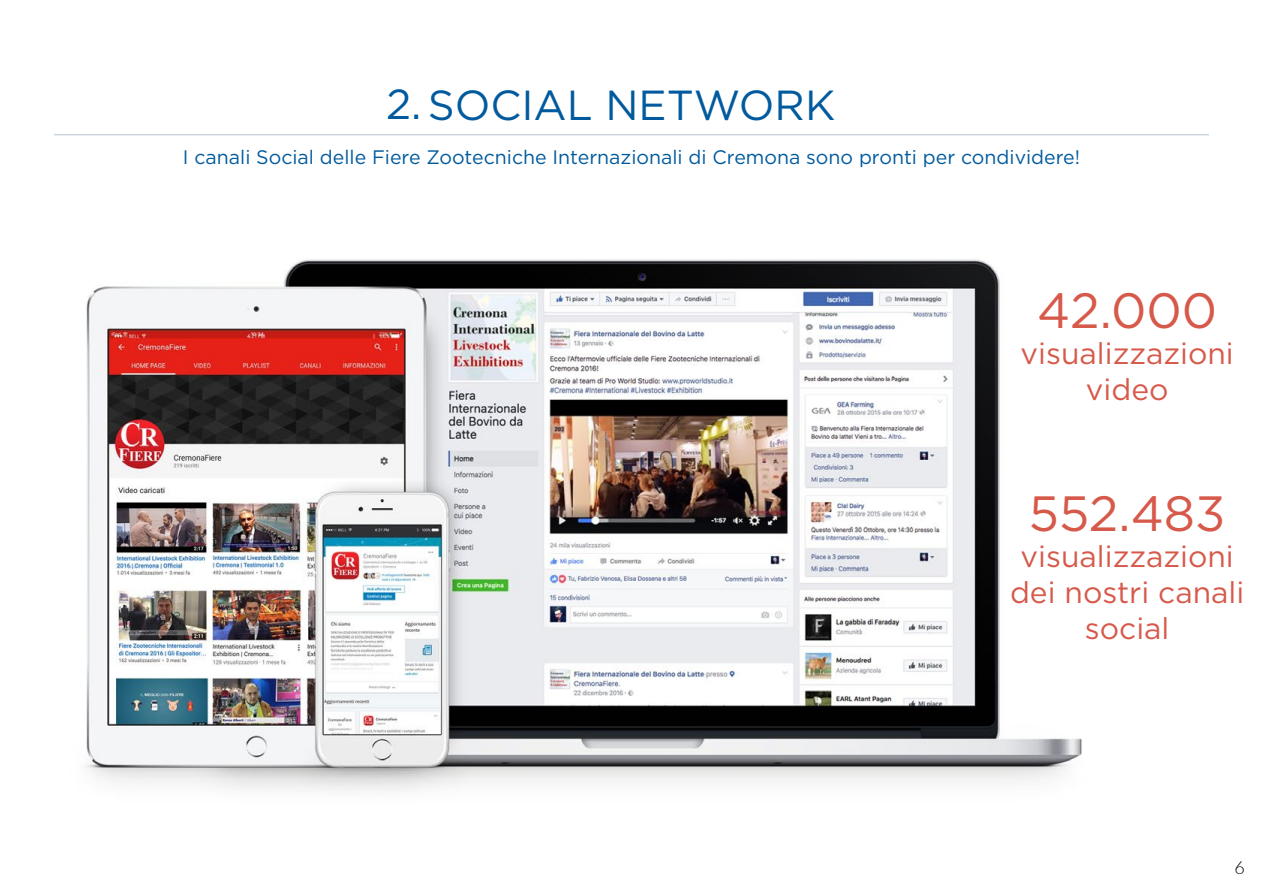
<style>
.page{position:relative;width:1263px;height:893px;background:#fff}
.page>*{position:absolute;margin:0;border:0;box-sizing:border-box;transform-origin:0 0}
.t1{font:49.5px "Gotham";color:#d6594a}
.t2{font:42px "Gotham";color:#005a9d}
.t3{font:30px/36px "Gotham";color:#d6594a;text-align:center}
.t4{font:19.5px "Gotham";color:#005a9d}
.t5{font:300 18px "Lato";color:#000}
</style>
<div class="page">
<img style="left:64px;top:135px;width:1083px;height:656px">
<hr style="left:54px;top:134px;width:1155px;height:1px;background:#ccd6e0">
<h2 class="t2" style="left:386px;top:78px;width:451px">2.SOCIAL NETWORK</h2>
<p class="t4" style="left:183px;top:145px;width:898px">I canali Social delle Fiere Zootecniche Internazionali di Cremona sono pronti per condividere!</p>
<h1 class="t1" style="left:1037px;top:279px;width:182px">42.000</h1>
<h3 class="t3" style="left:1020px;top:335px;width:215px">visualizzazioni video</h3>
<h1 class="t1" style="left:1029px;top:481px;width:198px">552.483</h1>
<h3 class="t3" style="left:1010px;top:537px;width:236px">visualizzazioni dei nostri canali social</h3>
<p class="t5" style="left:1234px;top:855px;width:12px">6</p>
</div>
